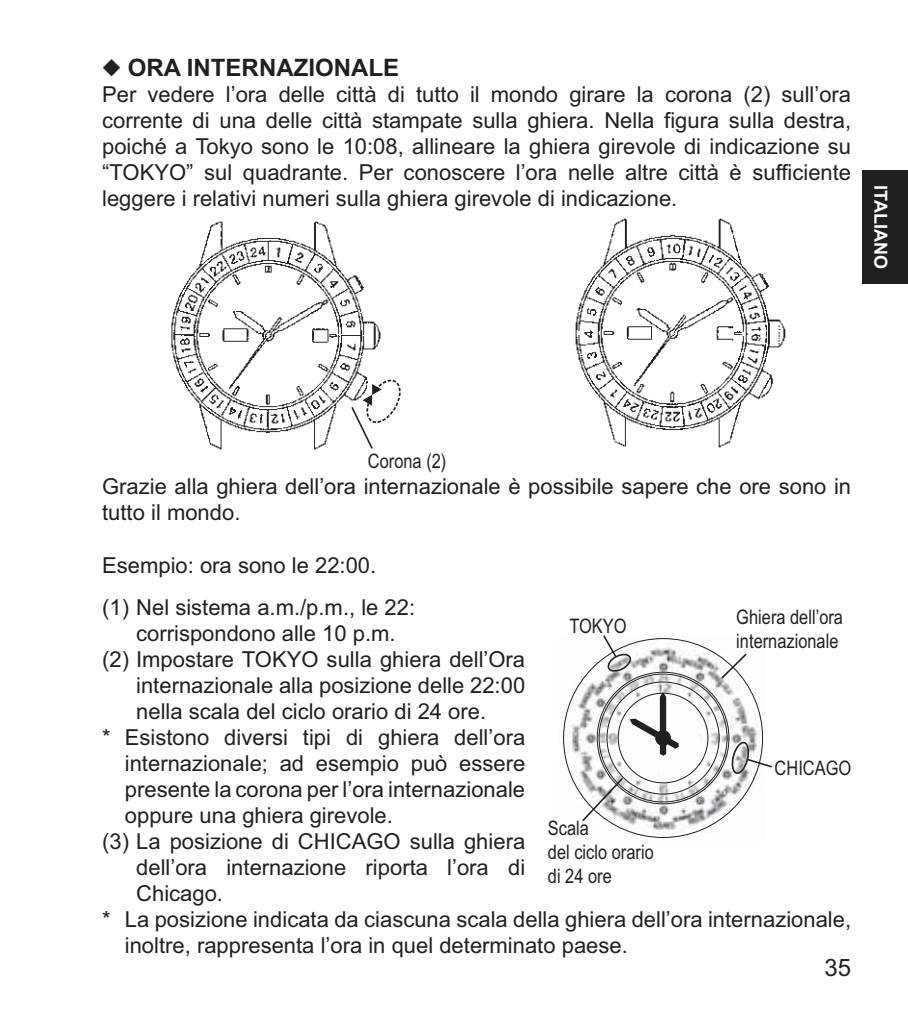
<style>
.page{position:relative;width:908px;height:1021px;background:#fff}
.page>*{position:absolute;margin:0;border:0;box-sizing:border-box;transform-origin:0 0}
.t1{font:700 24px "Arial";color:#231f20}
.t2{font:24px "Arial";color:#231f20}
.t3{font:22px/26px "Arial";color:#231f20}
.t4{font:20px/24px "Arial Narrow";color:#231f20}
.t5{font:700 18px "Arial";color:#fff}
</style>
<div class="page">
<div style="left:862px;top:170px;width:45px;height:113px;background:#231f20"></div>
<img style="left:171px;top:221px;width:210px;height:229px">
<img style="left:575px;top:218px;width:211px;height:230px">
<svg style="left:350px;top:376px;width:51px;height:74px"></svg>
<img style="left:563px;top:638px;width:201px;height:200px">
<svg style="left:629px;top:692px;width:49px;height:63px"></svg>
<svg style="left:601px;top:635px;width:30px;height:36px"></svg>
<svg style="left:729px;top:740px;width:43px;height:36px"></svg>
<svg style="left:719px;top:652px;width:28px;height:28px"></svg>
<svg style="left:580px;top:776px;width:44px;height:46px"></svg>
<p class="t1" style="left:128px;top:59px;width:273px">ORA INTERNAZIONALE</p>
<p class="t3" style="left:102px;top:84px;width:750px;text-align:justify">Per vedere l’ora delle città di tutto il mondo girare la corona (2) sull’ora corrente di una delle città stampate sulla ghiera. Nella figura sulla destra, poiché a Tokyo sono le 10:08, allineare la ghiera girevole di indicazione su “TOKYO” sul quadrante. Per conoscere l’ora nelle altre città è sufficiente leggere i relativi numeri sulla ghiera girevole di indicazione.</p>
<p class="t5" style="left:887px;top:185px;width:85px;rotate:90deg">ITALIANO</p>
<p class="t4" style="left:368px;top:451px;width:80px">Corona (2)</p>
<p class="t3" style="left:102px;top:476px;width:750px">Grazie alla ghiera dell’ora internazionale è possibile sapere che ore sono in tutto il mondo.</p>
<p class="t3" style="left:102px;top:546px;width:314px;line-height:42px">Esempio: ora sono le 22:00.<br>(1) Nel sistema a.m./p.m., le 22:</p>
<p class="t3" style="left:136px;top:622px;width:261px">corrispondono alle 10 p.m.</p>
<p class="t3" style="left:102px;top:648px;width:424px">(2) Impostare TOKYO sulla ghiera dell’Ora</p>
<p class="t3" style="left:136px;top:674px;width:390px">internazionale alla posizione delle 22:00</p>
<p class="t3" style="left:136px;top:700px;width:351px">nella scala del ciclo orario di 24 ore.</p>
<p class="t3" style="left:102px;top:726px;width:424px">* Esistono diversi tipi di ghiera dell’ora</p>
<p class="t3" style="left:125px;top:752px;width:402px">internazionale; ad esempio può essere</p>
<p class="t3" style="left:125px;top:778px;width:401px">presente la corona per l’ora internazionale</p>
<p class="t3" style="left:125px;top:804px;width:269px">oppure una ghiera girevole.</p>
<p class="t3" style="left:102px;top:830px;width:424px">(3) La posizione di CHICAGO sulla ghiera</p>
<p class="t3" style="left:136px;top:856px;width:390px">dell’ora internazione riporta l’ora di</p>
<p class="t3" style="left:136px;top:882px;width:88px">Chicago.</p>
<p class="t3" style="left:102px;top:908px;width:750px">* La posizione indicata da ciascuna scala della ghiera dell’ora internazionale,</p>
<p class="t3" style="left:125px;top:934px;width:504px">inoltre, rappresenta l’ora in quel determinato paese.</p>
<p class="t4" style="left:736px;top:607px;width:108px">Ghiera dell’ora internazionale</p>
<p class="t4" style="left:569px;top:615px;width:59px">TOKYO</p>
<p class="t4" style="left:774px;top:758px;width:78px">CHICAGO</p>
<p class="t4" style="left:547px;top:818px;width:107px">Scala<br>del ciclo orario di 24 ore</p>
<p class="t2" style="left:824px;top:958px;width:28px">35</p>
</div>
